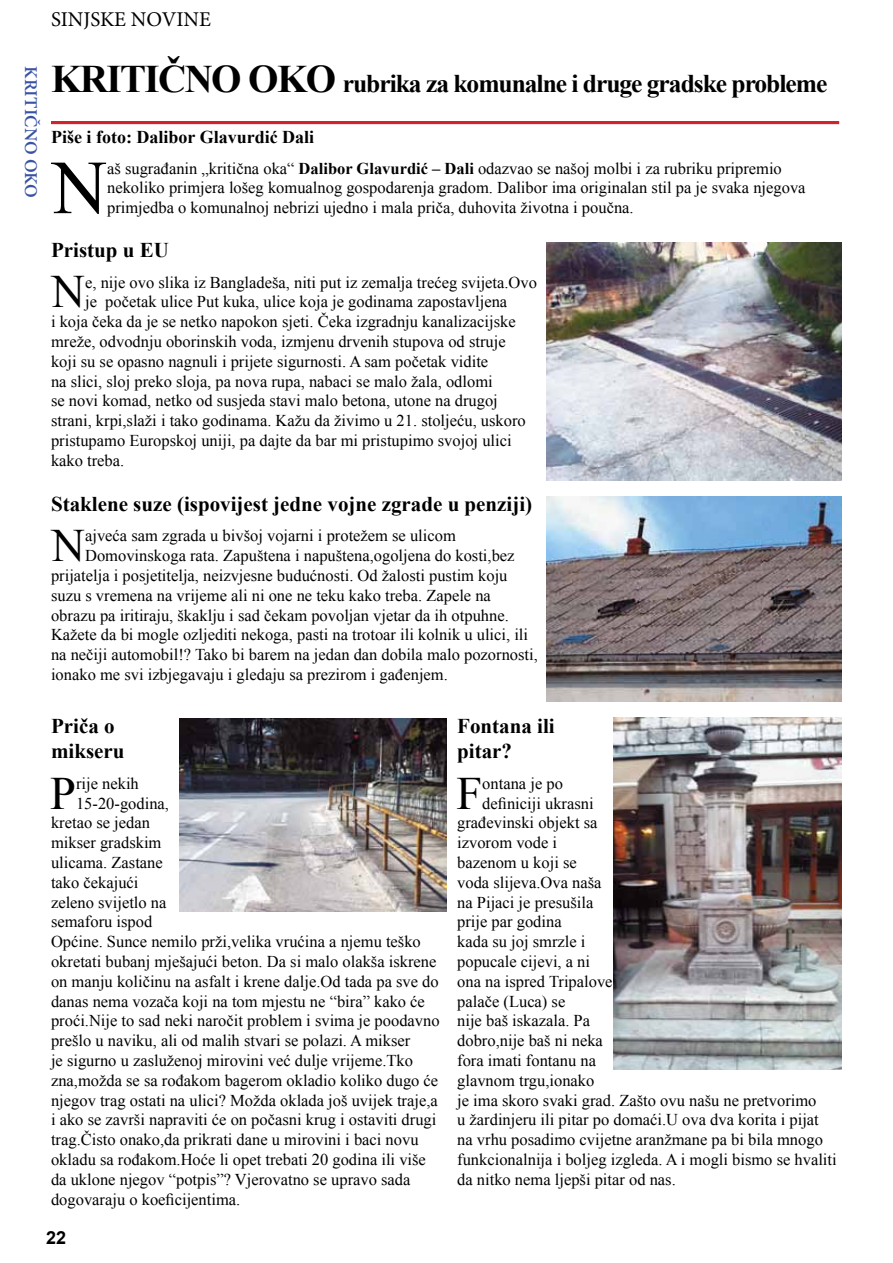
<style>
.page{position:relative;width:893px;height:1263px;background:#fff}
.page>*{position:absolute;margin:0;border:0;box-sizing:border-box;transform-origin:0 0}
.t1{font:76.35px "Times New Roman";color:#000}
.t2{font:46.35px "Times New Roman";color:#000}
.t3{font:700 25.5px "Times New Roman";letter-spacing:-.04em;color:#000}
.t4{font:700 21px/25.2px "Times New Roman";color:#000}
.t5{font:21px "Minion Pro";letter-spacing:-.01em;color:#000}
.t6{font:700 18px "Times New Roman";color:#000}
.t7{font:600 18px "Minion Pro";color:#3953a4}
.t8{font:700 18px "Arial";color:#000}
.t9{font:16.5px/19.8px "Times New Roman";color:#000}
.s1{font-size:39px}
.s2{font-weight:700}
</style>
<div class="page">
<img style="left:180px;top:719px;width:266px;height:193px">
<img style="left:546px;top:242px;width:296px;height:238px">
<img style="left:613px;top:718px;width:229px;height:351px">
<img style="left:546px;top:496px;width:296px;height:206px">
<hr style="left:51px;top:121px;width:788px;height:3px;background:#d2232a">
<p class="t5" style="left:51px;top:5px;width:138px">SINJSKE NOVINE</p>
<p class="t7" style="left:43px;top:66px;width:132px;rotate:90deg">KRITIČNO OKO</p>
<h3 class="t3" style="left:51px;top:66px;width:778px"><span class="s1">KRITIČNO OKO</span> rubrika za komunalne i druge gradske probleme</h3>
<p class="t6" style="left:51px;top:124px;width:265px">Piše i foto: Dalibor Glavurdić Dali</p>
<h1 class="t1" style="left:52px;top:136px;width:57px">N</h1>
<p class="t9" style="left:107px;top:158px;width:700px">aš sugrađanin „kritična oka“ <span class="s2">Dalibor Glavurdić – Dali</span> odazvao se našoj molbi i za rubriku pripremio nekoliko primjera lošeg komualnog gospodarenja gradom. Dalibor ima originalan stil pa je svaka njegova primjedba o komunalnoj nebrizi ujedno i mala priča, duhovita životna i poučna.</p>
<p class="t4" style="left:51px;top:237px;width:119px">Pristup u EU</p>
<h2 class="t2" style="left:52px;top:261px;width:35px">N</h2>
<p class="t9" style="left:85px;top:272px;width:453px">e, nije ovo slika iz Bangladeša, niti put iz zemalja trećeg svijeta.Ovo</p>
<p class="t9" style="left:85px;top:292px;width:424px">je početak ulice Put kuka, ulice koja je godinama zapostavljena</p>
<p class="t9" style="left:51px;top:311px;width:466px">i koja čeka da je se netko napokon sjeti. Čeka izgradnju kanalizacijske</p>
<p class="t9" style="left:51px;top:331px;width:456px">mreže, odvodnju oborinskih voda, izmjenu drvenih stupova od struje</p>
<p class="t9" style="left:51px;top:351px;width:439px">koji su se opasno nagnuli i prijete sigurnosti. A sam početak vidite</p>
<p class="t9" style="left:51px;top:371px;width:443px">na slici, sloj preko sloja, pa nova rupa, nabaci se malo žala, odlomi</p>
<p class="t9" style="left:51px;top:391px;width:448px">se novi komad, netko od susjeda stavi malo betona, utone na drugoj</p>
<p class="t9" style="left:51px;top:410px;width:476px">strani, krpi,slaži i tako godinama. Kažu da živimo u 21. stoljeću, uskoro</p>
<p class="t9" style="left:51px;top:430px;width:462px">pristupamo Europskoj uniji, pa dajte da bar mi pristupimo svojoj ulici</p>
<p class="t9" style="left:51px;top:450px;width:75px">kako treba.</p>
<p class="t4" style="left:51px;top:490px;width:483px">Staklene suze (ispovijest jedne vojne zgrade u penziji)</p>
<h2 class="t2" style="left:52px;top:514px;width:35px">N</h2>
<p class="t9" style="left:85px;top:526px;width:372px">ajveća sam zgrada u bivšoj vojarni i protežem se ulicom</p>
<p class="t9" style="left:85px;top:545px;width:431px">Domovinskoga rata. Zapuštena i napuštena,ogoljena do kosti,bez</p>
<p class="t9" style="left:51px;top:565px;width:458px">prijatelja i posjetitelja, neizvjesne budućnosti. Od žalosti pustim koju</p>
<p class="t9" style="left:51px;top:585px;width:441px">suzu s vremena na vrijeme ali ni one ne teku kako treba. Zapele na</p>
<p class="t9" style="left:51px;top:605px;width:459px">obrazu pa iritiraju, škaklju i sad čekam povoljan vjetar da ih otpuhne.</p>
<p class="t9" style="left:51px;top:625px;width:479px">Kažete da bi mogle ozljediti nekoga, pasti na trotoar ili kolnik u ulici, ili</p>
<p class="t9" style="left:51px;top:644px;width:488px">na nečiji automobil!? Tako bi barem na jedan dan dobila malo pozornosti,</p>
<p class="t9" style="left:51px;top:664px;width:398px">ionako me svi izbjegavaju i gledaju sa prezirom i gađenjem.</p>
<p class="t4" style="left:51px;top:713px;width:75px">Priča o mikseru</p>
<h2 class="t2" style="left:50px;top:762px;width:25px">P</h2>
<p class="t9" style="left:76px;top:773px;width:64px">rije nekih</p>
<p class="t4" style="left:457px;top:713px;width:99px">Fontana ili pitar?</p>
<h2 class="t2" style="left:456px;top:762px;width:27px">F</h2>
<p class="t9" style="left:482px;top:773px;width:82px">ontana je po</p>
<p class="t9" style="left:482px;top:793px;width:113px">definiciji ukrasni</p>
<p class="t9" style="left:457px;top:813px;width:142px">građevinski objekt sa</p>
<p class="t9" style="left:457px;top:832px;width:101px">izvorom vode i</p>
<p class="t9" style="left:457px;top:852px;width:121px">bazenom u koji se</p>
<p class="t9" style="left:457px;top:872px;width:146px">voda slijeva.Ova naša</p>
<p class="t9" style="left:457px;top:892px;width:138px">na Pijaci je presušila</p>
<p class="t9" style="left:457px;top:912px;width:106px">prije par godina</p>
<p class="t9" style="left:457px;top:931px;width:130px">kada su joj smrzle i</p>
<p class="t9" style="left:457px;top:951px;width:134px">popucale cijevi, a ni</p>
<p class="t9" style="left:457px;top:971px;width:157px">ona na ispred Tripalove</p>
<p class="t9" style="left:457px;top:991px;width:110px">palače (Luca) se</p>
<p class="t9" style="left:457px;top:1011px;width:134px">nije baš iskazala. Pa</p>
<p class="t9" style="left:457px;top:1030px;width:147px">dobro,nije baš ni neka</p>
<p class="t9" style="left:457px;top:1050px;width:140px">fora imati fontanu na</p>
<p class="t9" style="left:457px;top:1070px;width:139px">glavnom trgu,ionako</p>
<p class="t9" style="left:457px;top:1090px;width:361px">je ima skoro svaki grad. Zašto ovu našu ne pretvorimo</p>
<p class="t9" style="left:457px;top:1110px;width:363px">u žardinjeru ili pitar po domaći.U ova dva korita i pijat</p>
<p class="t9" style="left:457px;top:1129px;width:367px">na vrhu posadimo cvijetne aranžmane pa bi bila mnogo</p>
<p class="t9" style="left:457px;top:1149px;width:381px">funkcionalnija i boljeg izgleda. A i mogli bismo se hvaliti</p>
<p class="t9" style="left:457px;top:1169px;width:220px">da nitko nema ljepši pitar od nas.</p>
<p class="t9" style="left:76px;top:793px;width:95px">15-20-godina,</p>
<p class="t9" style="left:51px;top:813px;width:100px">kretao se jedan</p>
<p class="t9" style="left:51px;top:832px;width:112px">mikser gradskim</p>
<p class="t9" style="left:51px;top:852px;width:113px">ulicama. Zastane</p>
<p class="t9" style="left:51px;top:872px;width:89px">tako čekajući</p>
<p class="t9" style="left:51px;top:892px;width:117px">zeleno svijetlo na</p>
<p class="t9" style="left:51px;top:912px;width:103px">semaforu ispod</p>
<p class="t9" style="left:51px;top:931px;width:371px">Općine. Sunce nemilo prži,velika vrućina a njemu teško</p>
<p class="t9" style="left:51px;top:951px;width:387px">okretati bubanj mješajući beton. Da si malo olakša iskrene</p>
<p class="t9" style="left:51px;top:971px;width:389px">on manju količinu na asfalt i krene dalje.Od tada pa sve do</p>
<p class="t9" style="left:51px;top:991px;width:375px">danas nema vozača koji na tom mjestu ne “bira” kako će</p>
<p class="t9" style="left:51px;top:1011px;width:390px">proći.Nije to sad neki naročit problem i svima je poodavno</p>
<p class="t9" style="left:51px;top:1030px;width:361px">prešlo u naviku, ali od malih stvari se polazi. A mikser</p>
<p class="t9" style="left:51px;top:1050px;width:364px">je sigurno u zasluženoj mirovini već dulje vrijeme.Tko</p>
<p class="t9" style="left:51px;top:1070px;width:389px">zna,možda se sa rođakom bagerom okladio koliko dugo će</p>
<p class="t9" style="left:51px;top:1090px;width:388px">njegov trag ostati na ulici? Možda oklada još uvijek traje,a</p>
<p class="t9" style="left:51px;top:1110px;width:387px">i ako se završi napraviti će on počasni krug i ostaviti drugi</p>
<p class="t9" style="left:51px;top:1129px;width:369px">trag.Čisto onako,da prikrati dane u mirovini i baci novu</p>
<p class="t9" style="left:51px;top:1149px;width:376px">okladu sa rođakom.Hoće li opet trebati 20 godina ili više</p>
<p class="t9" style="left:51px;top:1169px;width:361px">da uklone njegov “potpis”? Vjerovatno se upravo sada</p>
<p class="t9" style="left:51px;top:1189px;width:191px">dogovaraju o koeficijentima.</p>
<p class="t8" style="left:46px;top:1225px;width:22px">22</p>
</div>
